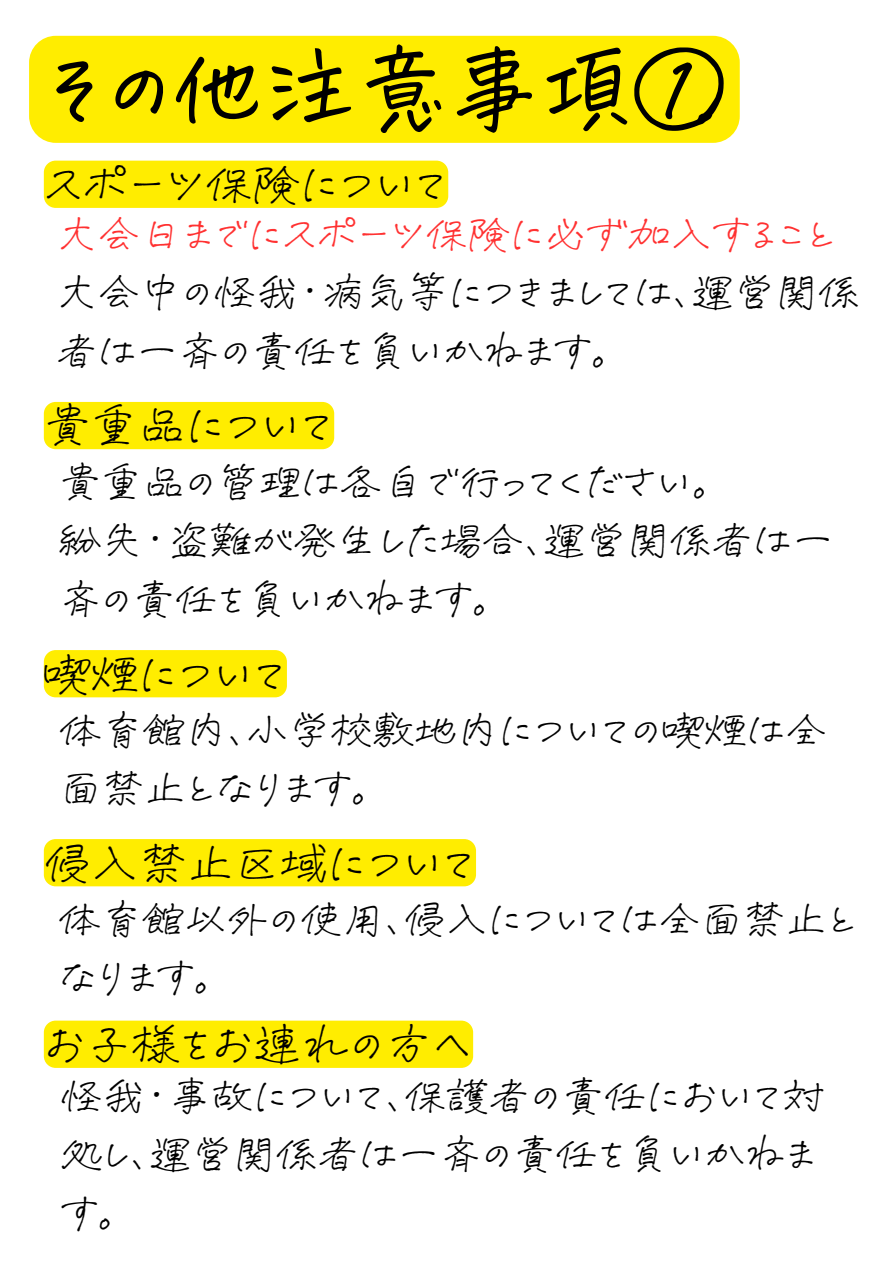
<style>
.page{position:relative;width:893px;height:1264px;background:#fff}
.page>*{position:absolute;margin:0;border:0;box-sizing:border-box;transform-origin:0 0}
.t1{font:92.25px "hanatotyoutyo";color:#000}
.t2{font:47.25px "soratohikouki";color:#000}
.t3{font:42px/58.5px "soratohikouki";color:#000}
.t4{font:42px "soratohikouki";color:#ff3131}
</style>
<div class="page">
<div style="left:29px;top:36px;width:710px;height:107px;background:#ffed00;border-radius:27px"></div>
<div style="left:44px;top:1020px;width:429px;height:47px;background:#ffed00;border-radius:12px"></div>
<div style="left:44px;top:402px;width:290px;height:47px;background:#ffed00;border-radius:12px"></div>
<div style="left:44px;top:650px;width:243px;height:47px;background:#ffed00;border-radius:12px"></div>
<div style="left:44px;top:839px;width:432px;height:47px;background:#ffed00;border-radius:12px"></div>
<div style="left:44px;top:161px;width:404px;height:47px;background:#ffed00;border-radius:12px"></div>
<h1 class="t1" style="left:44px;top:43px;width:682px">その他注意事項①</h1>
<p class="t2" style="left:44px;top:160px;width:405px">スポーツ保険について</p>
<h2 class="t4" style="left:56px;top:213px;width:781px">大会日までにスポーツ保険に必ず加入すること</h2>
<p class="t3" style="left:56px;top:263px;width:805px">大会中の怪我・病気等につきましては、運営関係者は一斉の責任を負いかねます。</p>
<p class="t2" style="left:44px;top:402px;width:292px">貴重品について</p>
<h2 class="t3" style="left:59px;top:452px;width:656px">貴重品の管理は各自で行ってください。</h2>
<p class="t3" style="left:59px;top:511px;width:776px">紛失・盗難が発生した場合、運営関係者は一斉の責任を負いかねます。</p>
<p class="t2" style="left:44px;top:650px;width:244px">喫煙について</p>
<h2 class="t3" style="left:59px;top:700px;width:769px">体育館内、小学校敷地内についての喫煙は全面禁止となります。</h2>
<p class="t2" style="left:44px;top:839px;width:433px">侵入禁止区域について</p>
<h2 class="t3" style="left:58px;top:889px;width:799px">体育館以外の使用、侵入については全面禁止となります。</h2>
<h2 class="t2" style="left:44px;top:1020px;width:430px">お子様をお連れの方へ</h2>
<p class="t3" style="left:60px;top:1066px;width:765px">怪我・事故について、保護者の責任において対処し、運営関係者は一斉の責任を負いかねます。</p>
</div>
